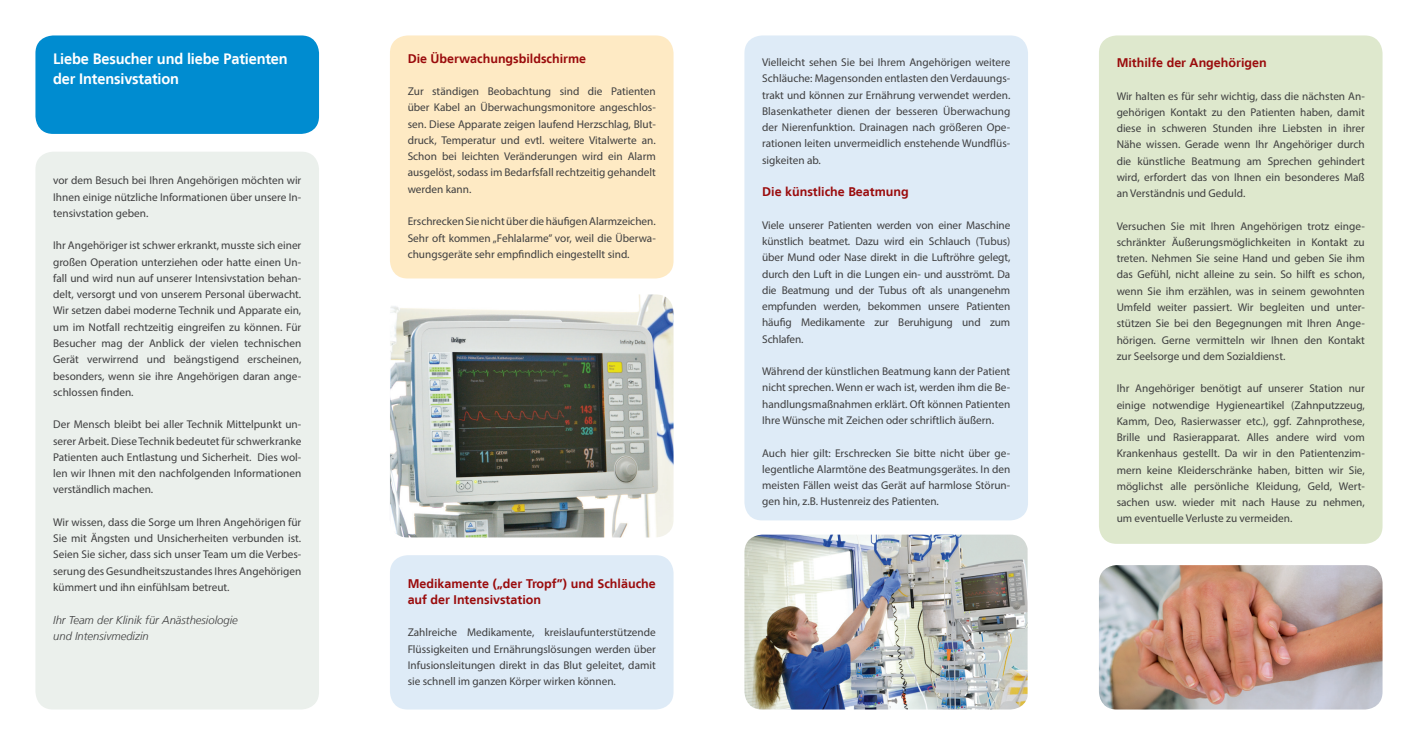
<style>
.page{position:relative;width:1418px;height:745px;background:#fff}
.page>*{position:absolute;margin:0;border:0;box-sizing:border-box;transform-origin:0 0}
.t1{font:700 15px/20px "Frutiger LT";letter-spacing:-.01em;color:#fff}
.t2{font:700 12.5px/16.2px "Frutiger LT";color:#9a0b0c}
.t3{font:11.25px/16.2px "Myriad Pro";color:#3e3e3f;text-align:justify}
.t4{font:italic 300 11.25px/16.2px "Frutiger LT";color:#3e3e3f}
</style>
<div class="page">
<div style="left:390px;top:555px;width:283px;height:154px;background:#deebf7;border-radius:18px"></div>
<div style="left:390px;top:35px;width:283px;height:243px;background:#feeac4;border-radius:18px"></div>
<div style="left:35px;top:35px;width:284px;height:99px;background:#008cd0;border-radius:18px"></div>
<div style="left:35px;top:151px;width:284px;height:558px;background:#ebf0ec;border-radius:18px"></div>
<div style="left:744px;top:35px;width:284px;height:485px;background:#deebf7;border-radius:18px"></div>
<div style="left:1098px;top:35px;width:284px;height:508px;background:#dee8cd;border-radius:18px"></div>
<img style="left:744px;top:534px;width:283px;height:175px">
<img style="left:390px;top:294px;width:283px;height:243px">
<img style="left:1099px;top:565px;width:283px;height:144px">
<h1 class="t1" style="left:53px;top:49px;width:236px">Liebe Besucher und liebe Patienten der Intensivstation</h1>
<p class="t3" style="left:53px;top:172px;width:250px">vor dem Besuch bei Ihren Angehörigen möchten wir Ihnen einige nützliche Informationen über unsere In&shy;tensivstation geben.</p>
<p class="t3" style="left:53px;top:237px;width:250px">Ihr Angehöriger ist schwer erkrankt, musste sich einer großen Operation unterziehen oder hatte einen Un&shy;fall und wird nun auf unserer Intensivstation behan&shy;delt, versorgt und von unserem Personal überwacht.<br>Wir setzen dabei moderne Technik und Apparate ein, um im Notfall rechtzeitig eingreifen zu können. Für Besucher mag der Anblick der vielen technischen Gerät verwirrend und beängstigend erscheinen, besonders, wenn sie ihre Angehörigen daran ange&shy;schlossen finden.</p>
<p class="t3" style="left:53px;top:416px;width:250px">Der Mensch bleibt bei aller Technik Mittelpunkt un&shy;serer Arbeit. Diese Technik bedeutet für schwerkranke Patienten auch Entlastung und Sicherheit. Dies wol&shy;len wir Ihnen mit den nachfolgenden Informationen verständlich machen.</p>
<p class="t3" style="left:53px;top:513px;width:250px">Wir wissen, dass die Sorge um Ihren Angehörigen für Sie mit Ängsten und Unsicherheiten verbunden ist.<br>Seien Sie sicher, dass sich unser Team um die Verbes&shy;serung des Gesundheitszustandes Ihres Angehörigen kümmert und ihn einfühlsam betreut.</p>
<p class="t4" style="left:53px;top:611px;width:186px">Ihr Team der Klinik für Anästhesiologie und Intensivmedizin</p>
<p class="t2" style="left:407px;top:50px;width:180px">Die Überwachungsbildschirme</p>
<p class="t3" style="left:407px;top:83px;width:250px">Zur ständigen Beobachtung sind die Patienten über Kabel an Überwachungsmonitore angeschlos&shy;sen. Diese Apparate zeigen laufend Herzschlag, Blut&shy;druck, Temperatur und evtl. weitere Vitalwerte an.<br>Schon bei leichten Veränderungen wird ein Alarm ausgelöst, sodass im Bedarfsfall rechtzeitig gehandelt werden kann.</p>
<p class="t3" style="left:407px;top:213px;width:250px">Erschrecken Sie nicht über die häufigen Alarmzeichen.<br>Sehr oft kommen „Fehlalarme” vor, weil die Überwa&shy;chungsgeräte sehr empfindlich eingestellt sind.</p>
<p class="t2" style="left:407px;top:575px;width:250px">Medikamente („der Tropf”) und Schläuche auf der Intensivstation</p>
<p class="t3" style="left:407px;top:624px;width:250px">Zahlreiche Medikamente, kreislaufunterstützende Flüssigkeiten und Ernährungslösungen werden über Infusionsleitungen direkt in das Blut geleitet, damit sie schnell im ganzen Körper wirken können.</p>
<p class="t3" style="left:762px;top:54px;width:250px">Vielleicht sehen Sie bei Ihrem Angehörigen weitere Schläuche: Magensonden entlasten den Verdauungs&shy;trakt und können zur Ernährung verwendet werden.<br>Blasenkatheter dienen der besseren Überwachung der Nierenfunktion. Drainagen nach größeren Ope&shy;rationen leiten unvermeidlich enstehende Wundflüs&shy;sigkeiten ab.</p>
<p class="t2" style="left:762px;top:184px;width:148px">Die künstliche Beatmung</p>
<p class="t3" style="left:762px;top:216px;width:250px">Viele unserer Patienten werden von einer Maschine künstlich beatmet. Dazu wird ein Schlauch (Tubus) über Mund oder Nase direkt in die Luftröhre gelegt, durch den Luft in die Lungen ein- und ausströmt. Da die Beatmung und der Tubus oft als unangenehm empfunden werden, bekommen unsere Patienten häufig Medikamente zur Beruhigung und zum Schlafen.</p>
<p class="t3" style="left:762px;top:363px;width:250px">Während der künstlichen Beatmung kann der Patient nicht sprechen. Wenn er wach ist, werden ihm die Be&shy;handlungsmaßnahmen erklärt. Oft können Patienten Ihre Wünsche mit Zeichen oder schriftlich äußern.</p>
<p class="t3" style="left:762px;top:444px;width:250px">Auch hier gilt: Erschrecken Sie bitte nicht über ge&shy;legentliche Alarmtöne des Beatmungsgerätes. In den meisten Fällen weist das Gerät auf harmlose Störun&shy;gen hin, z.B. Hustenreiz des Patienten.</p>
<p class="t2" style="left:1116px;top:55px;width:152px">Mithilfe der Angehörigen</p>
<p class="t3" style="left:1116px;top:87px;width:250px">Wir halten es für sehr wichtig, dass die nächsten An&shy;gehörigen Kontakt zu den Patienten haben, damit diese in schweren Stunden ihre Liebsten in ihrer Nähe wissen. Gerade wenn Ihr Angehöriger durch die künstliche Beatmung am Sprechen gehindert wird, erfordert das von Ihnen ein besonderes Maß an Verständnis und Geduld.</p>
<p class="t3" style="left:1116px;top:217px;width:250px">Versuchen Sie mit Ihren Angehörigen trotz einge&shy;schränkter Äußerungsmöglichkeiten in Kontakt zu treten. Nehmen Sie seine Hand und geben Sie ihm das Gefühl, nicht alleine zu sein. So hilft es schon, wenn Sie ihm erzählen, was in seinem gewohnten Umfeld weiter passiert. Wir begleiten und unter&shy;stützen Sie bei den Begegnungen mit Ihren Ange&shy;hörigen. Gerne vermitteln wir Ihnen den Kontakt zur Seelsorge und dem Sozialdienst.</p>
<p class="t3" style="left:1116px;top:380px;width:250px">Ihr Angehöriger benötigt auf unserer Station nur einige notwendige Hygieneartikel (Zahnputzzeug, Kamm, Deo, Rasierwasser etc.), ggf. Zahnprothese, Brille und Rasierapparat. Alles andere wird vom Krankenhaus gestellt. Da wir in den Patientenzim&shy;mern keine Kleiderschränke haben, bitten wir Sie, möglichst alle persönliche Kleidung, Geld, Wert&shy;sachen usw. wieder mit nach Hause zu nehmen, um eventuelle Verluste zu vermeiden.</p>
</div>
